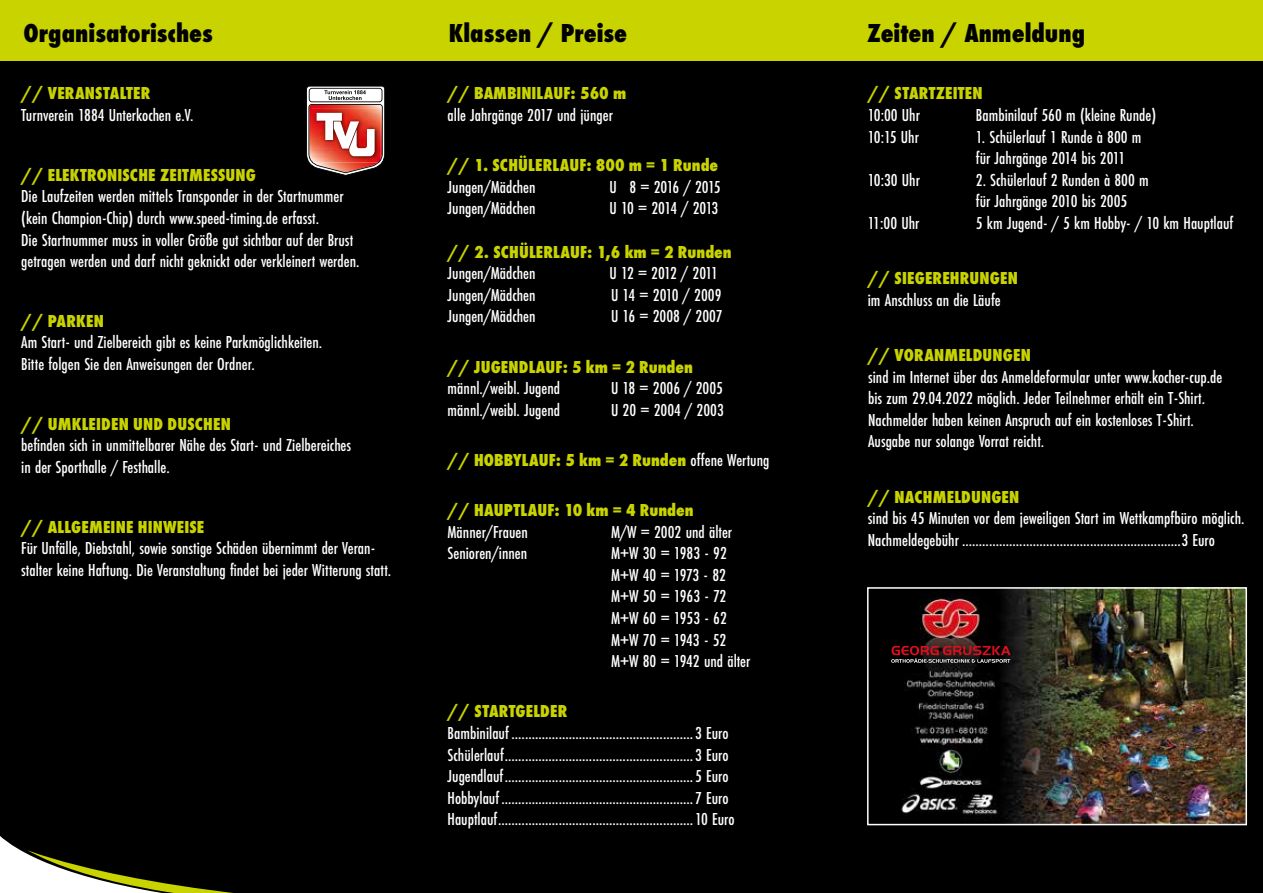
<style>
.page{position:relative;width:1263px;height:893px;background:#000}
.page>*{position:absolute;margin:0;border:0;box-sizing:border-box;transform-origin:0 0}
.t1{font:800 27px "Futura PT Cond";color:#000}
.t2{font:500 18px/21.6px "Futura PT Cond";color:#fff}
.t3{font:800 18px "Futura PT Cond";letter-spacing:.01em;color:#c8d300}
.t4{font:500 18px "Futura PT Cond";letter-spacing:-.035em;color:#fff}
.s1{font-weight:500;color:#fff}
</style>
<div class="page">
<img style="left:891px;top:590px;width:353px;height:231px">
<div style="left:867px;top:587px;width:380px;height:238px;border:2px solid #fff"></div>
<div style="left:0;top:0;width:1263px;height:60px;background:#c8d300"></div>
<img style="left:306px;top:86px;width:79px;height:90px">
<svg style="left:0;top:821px;width:1248px;height:72px"></svg>
<h1 class="t1" style="left:24px;top:17px;width:191px">Organisatorisches</h1>
<h1 class="t1" style="left:449px;top:17px;width:180px">Klassen / Preise</h1>
<h1 class="t1" style="left:867px;top:17px;width:219px">Zeiten / Anmeldung</h1>
<p class="t3" style="left:21px;top:83px;width:131px">// VERANSTALTER</p>
<p class="t2" style="left:21px;top:104px;width:174px">Turnverein 1884 Unterkochen e.V.</p>
<p class="t3" style="left:868px;top:83px;width:116px">// STARTZEITEN</p>
<p class="t2" style="left:868px;top:104px;width:54px">10:00 Uhr</p>
<p class="t2" style="left:976px;top:104px;width:182px">Bambinilauf 560 m (kleine Runde)</p>
<p class="t2" style="left:868px;top:126px;width:53px">10:15 Uhr</p>
<p class="t2" style="left:976px;top:126px;width:167px">1. Schülerlauf 1 Runde à 800 m für Jahrgänge 2014 bis 2011</p>
<p class="t2" style="left:868px;top:169px;width:54px">10:30 Uhr</p>
<p class="t2" style="left:976px;top:169px;width:175px">2. Schülerlauf 2 Runden à 800 m für Jahrgänge 2010 bis 2005</p>
<p class="t2" style="left:868px;top:212px;width:53px">11:00 Uhr</p>
<p class="t2" style="left:976px;top:212px;width:259px">5 km Jugend- / 5 km Hobby- / 10 km Hauptlauf</p>
<p class="t3" style="left:448px;top:83px;width:180px">// BAMBINILAUF: 560 m</p>
<p class="t2" style="left:448px;top:104px;width:167px">alle Jahrgänge 2017 und jünger</p>
<p class="t3" style="left:448px;top:155px;width:272px">// 1. SCHÜLERLAUF: 800 m = 1 Runde</p>
<p class="t2" style="left:448px;top:176px;width:89px">Jungen/Mädchen</p>
<p class="t4" style="left:610px;top:176px;width:113px">U 8 = 2016 / 2015</p>
<p class="t2" style="left:448px;top:198px;width:89px">Jungen/Mädchen</p>
<p class="t4" style="left:610px;top:198px;width:110px">U 10 = 2014 / 2013</p>
<p class="t3" style="left:448px;top:241px;width:286px">// 2. SCHÜLERLAUF: 1,6 km = 2 Runden</p>
<p class="t2" style="left:448px;top:262px;width:89px">Jungen/Mädchen</p>
<p class="t4" style="left:610px;top:263px;width:110px">U 12 = 2012 / 2011</p>
<p class="t2" style="left:448px;top:284px;width:89px">Jungen/Mädchen</p>
<p class="t2" style="left:611px;top:284px;width:112px">U 14 = 2010 / 2009</p>
<p class="t2" style="left:448px;top:306px;width:89px">Jungen/Mädchen</p>
<p class="t2" style="left:611px;top:306px;width:113px">U 16 = 2008 / 2007</p>
<p class="t3" style="left:448px;top:356px;width:247px">// JUGENDLAUF: 5 km = 2 Runden</p>
<p class="t2" style="left:448px;top:377px;width:114px">männl./weibl. Jugend</p>
<p class="t2" style="left:611px;top:377px;width:113px">U 18 = 2006 / 2005</p>
<p class="t2" style="left:448px;top:399px;width:114px">männl./weibl. Jugend</p>
<p class="t2" style="left:611px;top:399px;width:114px">U 20 = 2004 / 2003</p>
<p class="t3" style="left:21px;top:164px;width:236px">// ELEKTRONISCHE ZEITMESSUNG</p>
<p class="t2" style="left:21px;top:185px;width:340px">Die Laufzeiten werden mittels Transponder in der Startnummer (kein Champion-Chip) durch www.speed-timing.de erfasst.<br>Die Startnummer muss in voller Größe gut sichtbar auf der Brust getragen werden und darf nicht geknickt oder verkleinert werden.</p>
<p class="t3" style="left:868px;top:268px;width:152px">// SIEGEREHRUNGEN</p>
<p class="t2" style="left:868px;top:289px;width:134px">im Anschluss an die Läufe</p>
<p class="t3" style="left:21px;top:310px;width:84px">// PARKEN</p>
<p class="t2" style="left:21px;top:332px;width:302px">Am Start- und Zielbereich gibt es keine Parkmöglichkeiten.<br>Bitte folgen Sie den Anweisungen der Ordner.</p>
<p class="t3" style="left:868px;top:344px;width:165px">// VORANMELDUNGEN</p>
<p class="t2" style="left:868px;top:366px;width:356px">sind im Internet über das Anmeldeformular unter www.kocher-cup.de bis zum 29.04.2022 möglich. Jeder Teilnehmer erhält ein T-Shirt.<br>Nachmelder haben keinen Anspruch auf ein kostenloses T-Shirt.<br>Ausgabe nur solange Vorrat reicht.</p>
<p class="t3" style="left:21px;top:413px;width:211px">// UMKLEIDEN UND DUSCHEN</p>
<p class="t2" style="left:21px;top:435px;width:331px">befinden sich in unmittelbarer Nähe des Start- und Zielbereiches in der Sporthalle / Festhalle.</p>
<p class="t3" style="left:448px;top:449px;width:323px">// HOBBYLAUF: 5 km = 2 Runden <span class="s1">offene Wertung</span></p>
<p class="t3" style="left:21px;top:516px;width:185px">// ALLGEMEINE HINWEISE</p>
<p class="t2" style="left:21px;top:537px;width:371px">Für Unfälle, Diebstahl, sowie sonstige Schäden übernimmt der Veran&shy;stalter keine Haftung. Die Veranstaltung findet bei jeder Witterung statt.</p>
<p class="t3" style="left:448px;top:499px;width:248px">// HAUPTLAUF: 10 km = 4 Runden</p>
<p class="t2" style="left:448px;top:521px;width:82px">Männer/Frauen</p>
<p class="t2" style="left:611px;top:521px;width:123px">M/W = 2002 und älter</p>
<p class="t2" style="left:448px;top:542px;width:81px">Senioren/innen</p>
<p class="t2" style="left:611px;top:542px;width:141px">M+W 30 = 1983 - 92<br>M+W 40 = 1973 - 82<br>M+W 50 = 1963 - 72<br>M+W 60 = 1953 - 62<br>M+W 70 = 1943 - 52<br>M+W 80 = 1942 und älter</p>
<p class="t3" style="left:448px;top:701px;width:121px">// STARTGELDER</p>
<p class="t2" style="left:448px;top:722px;width:289px">Bambinilauf ......................................................3 Euro Schülerlauf........................................................3 Euro Jugendlauf........................................................5 Euro Hobbylauf .........................................................7 Euro Hauptlauf..........................................................10 Euro</p>
<p class="t3" style="left:868px;top:486px;width:153px">// NACHMELDUNGEN</p>
<p class="t2" style="left:868px;top:507px;width:378px">sind bis 45 Minuten vor dem jeweiligen Start im Wettkampfbüro möglich.<br>Nachmeldegebühr .................................................................3 Euro</p>
</div>
